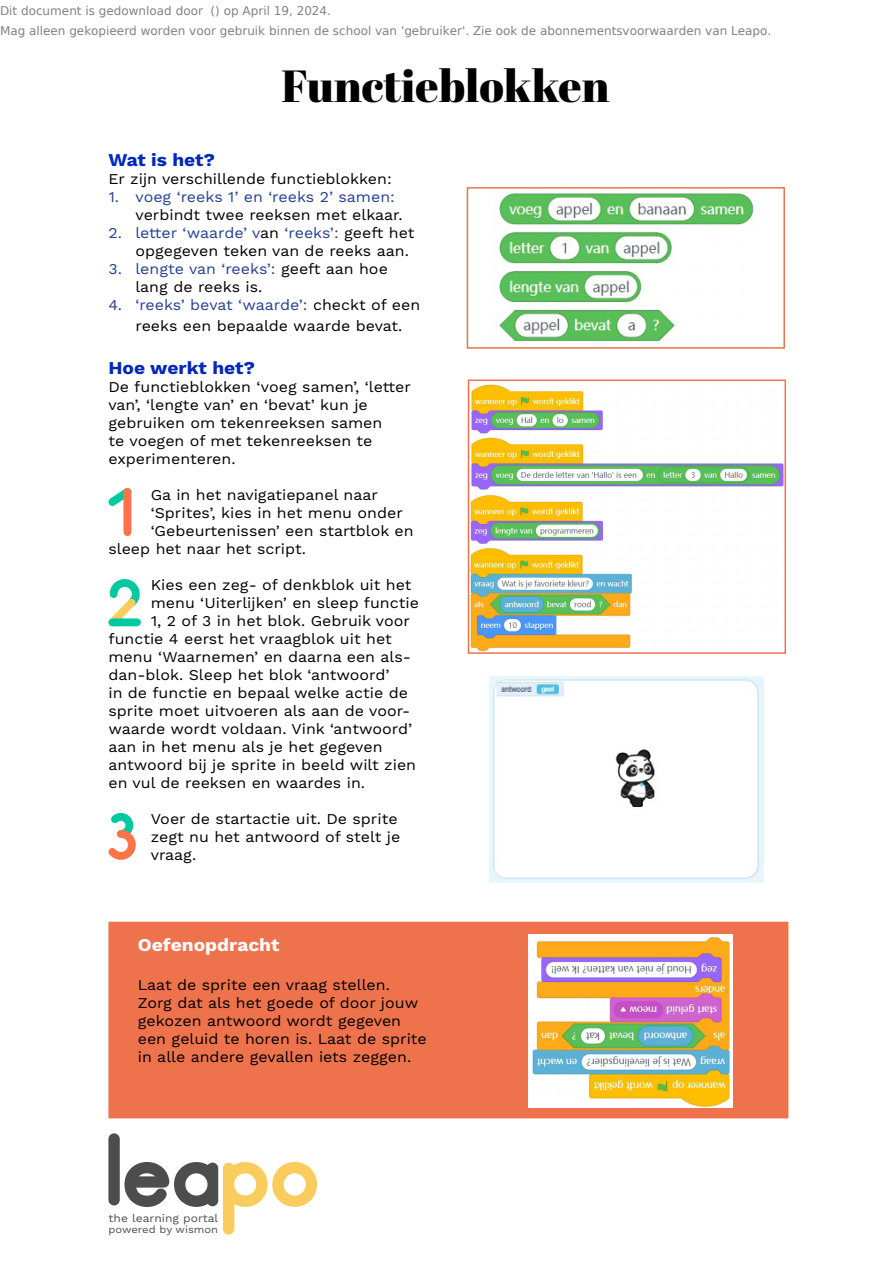
<style>
.page{position:relative;width:893px;height:1263px;background:#fff}
.page>*{position:absolute;margin:0;border:0;box-sizing:border-box;transform-origin:0 0}
.t1{font:45px "Abril Fatface";color:#000}
.t2{font:700 18px "Work Sans";color:#0028b9;scale:1.06 1}
.t3{font:700 18px "Work Sans";color:#fff;scale:1.06 1}
.t4{font:15px/18px "Work Sans";color:#000;scale:1.06 1}
.t5{font:15px "Work Sans";color:#254093;scale:1.06 1}
.t6{font:12px/20.4px "DejaVu Sans";color:rgb(0 0 0/.5)}
.t7{font:11.1px "Work Sans";color:#4d4d4d;scale:1.09 1}
.t8{font:10.2px "Work Sans";color:#4d4d4d;scale:1.09 1}
.s1{color:#254093}
</style>
<div class="page">
<div style="left:108px;top:922px;width:680px;height:196px;background:#ee734d"></div>
<img style="left:528px;top:934px;width:205px;height:174px">
<img style="left:471px;top:384px;width:312px;height:267px">
<div style="left:468px;top:379px;width:318px;height:275px;border:2px solid #ee734d"></div>
<svg style="left:108px;top:488px;width:23px;height:18px"></svg>
<div style="left:123px;top:492px;width:8px;height:40px;background:#ff7348"></div>
<svg style="left:108px;top:579px;width:33px;height:47px"></svg>
<div style="left:112px;top:618px;width:25px;height:8px;background:#00c8a0"></div>
<svg style="left:108px;top:813px;width:28px;height:47px"></svg>
<img style="left:493px;top:192px;width:261px;height:151px">
<div style="left:467px;top:187px;width:318px;height:162px;border:2px solid #ee734d"></div>
<img style="left:489px;top:676px;width:274px;height:206px">
<svg style="left:124px;top:1162px;width:193px;height:73px"></svg>
<div style="left:108px;top:1133px;width:12px;height:72px;background:#4d4d4d;border-radius:6px"></div>
<p class="t6" style="left:0;top:0;width:773px">Dit document is gedownload door () op April 19, 2024.<br>Mag alleen gekopieerd worden voor gebruik binnen de school van 'gebruiker'. Zie ook de abonnementsvoorwaarden van Leapo.</p>
<h1 class="t1" style="left:281px;top:54px;width:329px">Functieblokken</h1>
<p class="t2" style="left:108px;top:149px;width:102px">Wat is het?</p>
<p class="t4" style="left:108px;top:170px;width:269px">Er zijn verschillende functieblokken:</p>
<p class="t5" style="left:108px;top:188px;width:272px">1. voeg ‘reeks 1’ en ‘reeks 2’ samen:</p>
<p class="t4" style="left:135px;top:206px;width:254px">verbindt twee reeksen met elkaar.</p>
<p class="t4" style="left:135px;top:224px;width:265px;text-indent:-27px"><span class="s1">2. letter ‘waarde’ v</span>an <span class="s1">‘reeks’:</span> geeft het opgegeven teken van de reeks aan.</p>
<p class="t4" style="left:135px;top:260px;width:240px;text-indent:-27px"><span class="s1">3. lengte van ‘reeks’:</span> geeft aan hoe lang de reeks is.</p>
<p class="t4" style="left:135px;top:294px;width:270px;line-height:21.6px;text-indent:-27px"><span class="s1">4. ‘reeks’ bevat ‘waarde’:</span> checkt of een reeks een bepaalde waarde bevat.</p>
<p class="t2" style="left:108px;top:358px;width:140px">Hoe werkt het?</p>
<p class="t4" style="left:108px;top:379px;width:287px">De functieblokken ‘voeg samen’, ‘letter van’, ‘lengte van’ en ‘bevat’ kun je gebruiken om tekenreeksen samen<br>te voegen of met tekenreeksen te experimenteren.</p>
<p class="t4" style="left:151px;top:487px;width:216px">Ga in het navigatiepanel naar</p>
<p class="t4" style="left:151px;top:505px;width:239px">‘Sprites’, kies in het menu onder</p>
<p class="t4" style="left:151px;top:523px;width:249px">‘Gebeurtenissen’ een startblok en</p>
<p class="t4" style="left:108px;top:541px;width:188px">sleep het naar het script.</p>
<p class="t4" style="left:151px;top:577px;width:247px">Kies een zeg- of denkblok uit het</p>
<p class="t4" style="left:151px;top:595px;width:255px">menu ‘Uiterlijken’ en sleep functie</p>
<p class="t4" style="left:151px;top:613px;width:246px">1, 2 of 3 in het blok. Gebruik voor</p>
<p class="t4" style="left:108px;top:631px;width:269px">functie 4 eerst het vraagblok uit het</p>
<p class="t4" style="left:108px;top:649px;width:287px">menu ‘Waarnemen’ en daarna een als-</p>
<p class="t4" style="left:108px;top:667px;width:267px">dan-blok. Sleep het blok ‘antwoord’</p>
<p class="t4" style="left:108px;top:685px;width:284px">in de functie en bepaal welke actie de</p>
<p class="t4" style="left:108px;top:703px;width:286px">sprite moet uitvoeren als aan de voor-</p>
<p class="t4" style="left:108px;top:721px;width:288px">waarde wordt voldaan. Vink ‘antwoord’</p>
<p class="t4" style="left:108px;top:739px;width:260px">aan in het menu als je het gegeven</p>
<p class="t4" style="left:108px;top:757px;width:292px">antwoord bij je sprite in beeld wilt zien</p>
<p class="t4" style="left:108px;top:775px;width:244px">en vul de reeksen en waardes in.</p>
<p class="t4" style="left:151px;top:811px;width:237px">Voer de startactie uit. De sprite zegt nu het antwoord of stelt je vraag.</p>
<p class="t3" style="left:138px;top:935px;width:135px">Oefenopdracht</p>
<p class="t4" style="left:138px;top:976px;width:274px">Laat de sprite een vraag stellen.<br>Zorg dat als het goede of door jouw gekozen antwoord wordt gegeven een geluid te horen is. Laat de sprite in alle andere gevallen iets zeggen.</p>
<p class="t7" style="left:109px;top:1212px;width:102px">the learning portal</p>
<p class="t8" style="left:108px;top:1224px;width:102px">powered by wismon</p>
</div>
